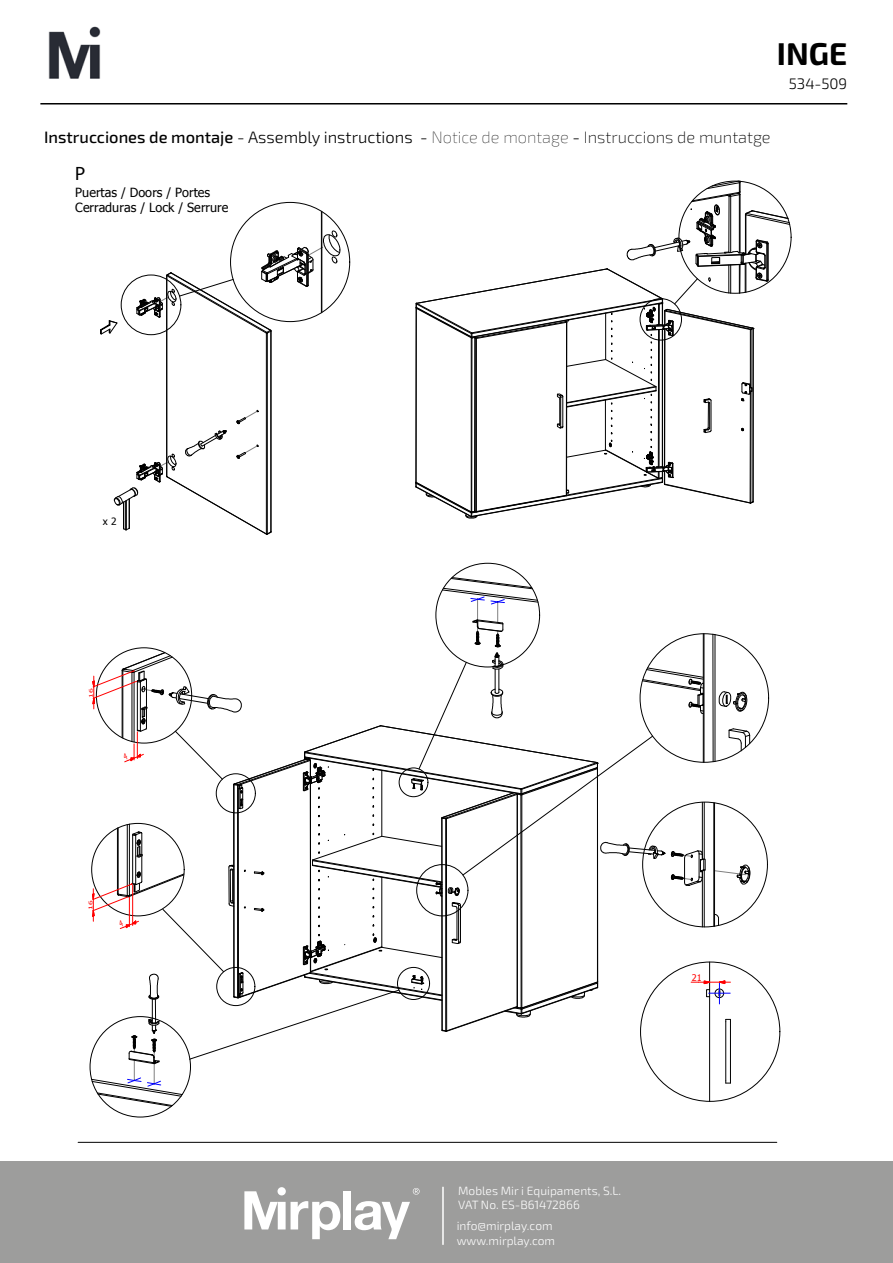
<style>
.page{position:relative;width:893px;height:1263px;background:#fff}
.page>*{position:absolute;margin:0;border:0;box-sizing:border-box;transform-origin:0 0}
.t1{font:700 31.5px "Exo 2";color:#000}
.t2{font:17.85px "Tahoma";color:#000}
.t3{font:300 16.5px "Exo 2";color:#000}
.t4{font:300 15.15px "Exo 2";color:#000}
.t5{font:12.6px/15.1px "Tahoma";color:#000}
.t6{font:300 12px/14.4px "Exo 2";color:#fff}
.t7{font:10.05px "Tahoma";color:#000}
.t8{font:9.15px "Tahoma";color:#f00}
.t9{font:5.1px "Tahoma";color:#f00;scale:1.73 1}
.t10{font:4.95px "Tahoma";color:#f00;scale:1.7 1}
.s1{font-weight:500}
.s2{font-weight:100}
.s3{font-weight:200}
</style>
<div class="page">
<hr style="left:40px;top:103px;width:807px;height:1px;background:#000">
<img style="left:48px;top:26px;width:53px;height:53px">
<div style="left:0;top:1162px;width:893px;height:101px;background:#9d9d9c"></div>
<svg style="left:413px;top:1188px;width:7px;height:7px"></svg>
<div style="left:344px;top:1191px;width:7px;height:38px;background:#fff"></div>
<svg style="left:355px;top:1201px;width:55px;height:38px"></svg>
<svg style="left:244px;top:1191px;width:96px;height:48px"></svg>
<div style="left:277px;top:1187px;width:9px;height:8px;background:#fff;border-radius:50%"></div>
<hr style="left:442px;top:1187px;width:2px;height:58px;background:#fff">
<hr style="left:322px;top:212px;width:1px;height:100px;background:#000">
<hr style="left:321px;top:211px;width:1px;height:102px;background:#000">
<hr style="left:78px;top:1142px;width:699px;height:1px;background:#000">
<svg style="left:100px;top:230px;width:240px;height:305px"></svg>
<svg style="left:415px;top:180px;width:375px;height:338px"></svg>
<svg style="left:91px;top:577px;width:659px;height:530px"></svg>
<h1 class="t1" style="left:777px;top:36px;width:72px">INGE</h1>
<p class="t4" style="left:789px;top:75px;width:60px">534-509</p>
<p class="t3" style="left:44px;top:127px;width:728px"><span class="s1">Instrucciones de montaje</span> - Assembly instructions - <span class="s2">Notice de montage</span> - <span class="s3">Instruccions de muntatge</span></p>
<p class="t2" style="left:75px;top:161px;width:11px">P</p>
<p class="t5" style="left:75px;top:184px;width:155px">Puertas / Doors / Portes<br>Cerraduras / Lock / Serrure</p>
<p class="t7" style="left:103px;top:515px;width:15px">x 2</p>
<p class="t10" style="left:88px;top:698px;width:7px;rotate:-90deg">16</p>
<p class="t9" style="left:87px;top:910px;width:7px;rotate:-90deg">16</p>
<p class="t8" style="left:692px;top:971px;width:12px">21</p>
<p class="t6" style="left:458px;top:1184px;width:165px">Mobles Mir i Equipaments, S.L.<br>VAT No. ES-B61472866</p>
<p class="t6" style="left:457px;top:1219px;width:100px">info@mirplay.com www.mirplay.com</p>
</div>
